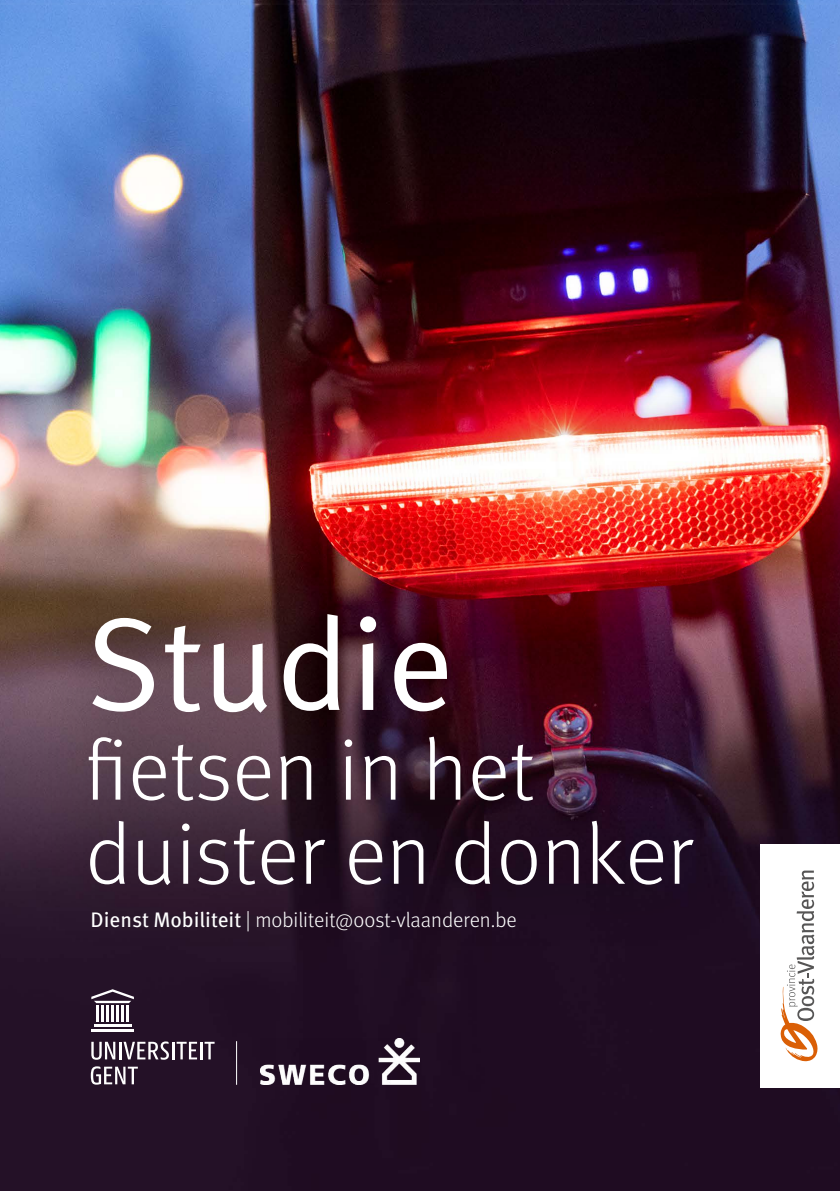
<style>
.page{position:relative;width:840px;height:1191px;background:#fff}
.page>*{position:absolute;margin:0;border:0;box-sizing:border-box;transform-origin:0 0}
.t1{font:131.2px "Meta Pro Norm";color:#fff}
.t2{font:300 86.2px/84px "Meta Pro";color:#fff}
.t3{font:300 21px "Meta Pro";color:#fff}
.s1{font-weight:400}
</style>
<div class="page">
<img style="left:0;top:0;width:839px;height:1191px">
<div style="left:25px;top:551px;width:725px;height:400px;background:#000;opacity:.75"></div>
<hr style="left:96px;top:1005px;width:3px;height:17px;background:#fff">
<hr style="left:101px;top:1005px;width:3px;height:17px;background:#fff">
<hr style="left:106px;top:1005px;width:3px;height:17px;background:#fff">
<hr style="left:111px;top:1005px;width:3px;height:17px;background:#fff">
<hr style="left:116px;top:1005px;width:3px;height:17px;background:#fff">
<hr style="left:121px;top:1005px;width:3px;height:17px;background:#fff">
<hr style="left:126px;top:1005px;width:3px;height:17px;background:#fff">
<hr style="left:91px;top:1029px;width:43px;height:2px;background:#fff">
<hr style="left:94px;top:1024px;width:37px;height:2px;background:#fff">
<svg style="left:91px;top:989px;width:43px;height:14px"></svg>
<svg style="left:91px;top:1066px;width:47px;height:18px"></svg>
<svg style="left:91px;top:1041px;width:123px;height:18px"></svg>
<img style="left:260px;top:1038px;width:159px;height:46px">
<hr style="left:236px;top:1041px;width:1px;height:43px;background:#fff">
<div style="left:760px;top:844px;width:79px;height:243px;background:#fff"></div>
<svg style="left:780px;top:870px;width:37px;height:191px"></svg>
<div style="left:267px;top:381px;width:572px;height:266px;background:#000;opacity:.2"></div>
<img style="left:309px;top:425px;width:478px;height:145px">
<h1 class="t1" style="left:85px;top:565px;width:370px">Studie</h1>
<h2 class="t2" style="left:85px;top:723px;width:609px">fietsen in het duister en donker</h2>
<p class="t3" style="left:91px;top:904px;width:427px"><span class="s1">Dienst Mobiliteit</span> | mobiliteit@oost-vlaanderen.be</p>
</div>
